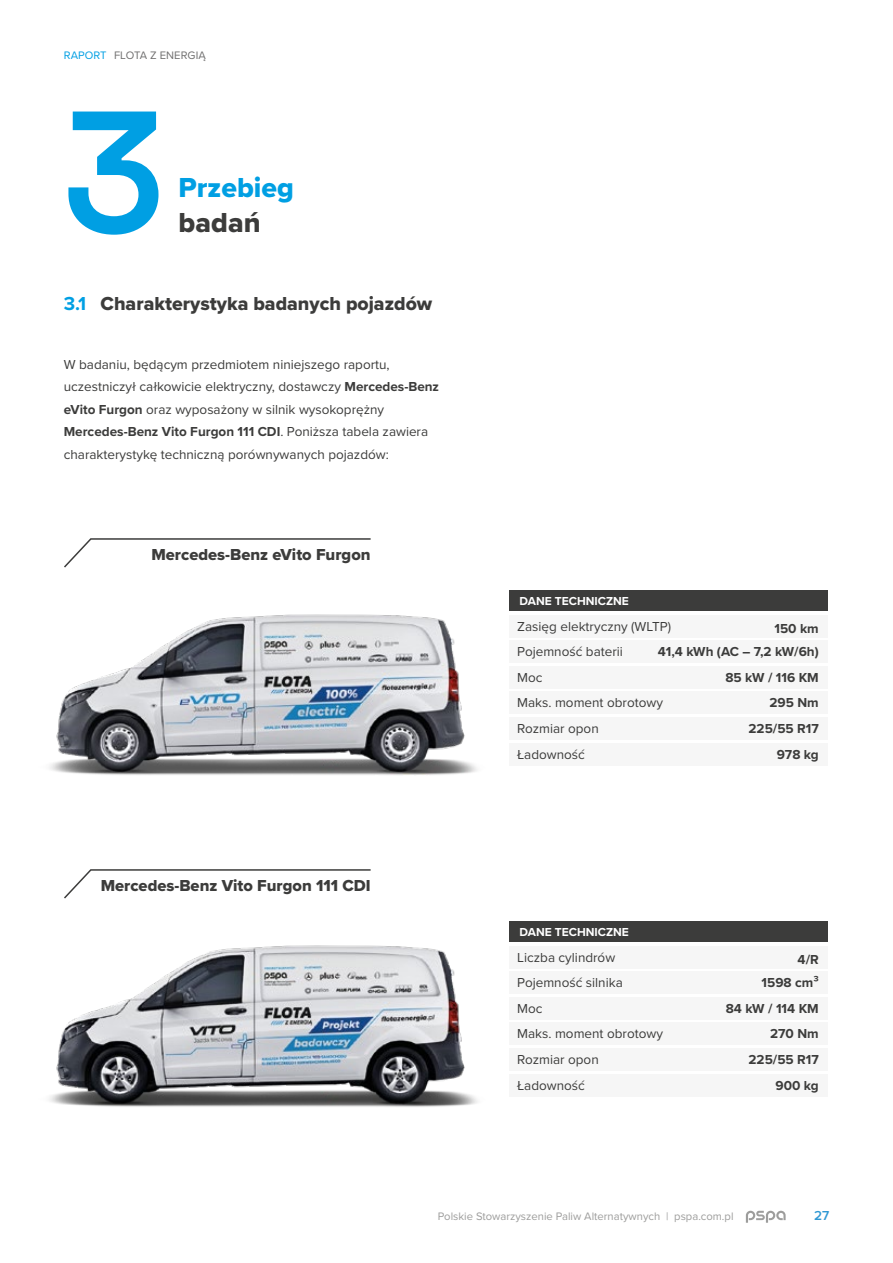
<style>
.page{position:relative;width:893px;height:1263px;background:#fff}
.page>*{position:absolute;margin:0;border:0;box-sizing:border-box;transform-origin:0 0}
.t1{font:600 172.5px "Space Grotesk";color:#009fe3}
.t2{font:28.5px "Proxima Nova Extrabld";color:#009fe3}
.t3{font:28.5px "Proxima Nova Extrabld";color:#3c3c3b}
.t4{font:19.5px "Proxima Nova Extrabld";color:#3c3c3b}
.t5{font:16.5px "Proxima Nova Extrabld";color:#3c3c3b}
.t6{font:13.5px/25.5px "Proxima Nova";color:#3c3c3b}
.t7{font:700 13.5px/23.5px "Proxima Nova";color:#3c3c3b;text-align:right}
.t8{font:600 13.5px "Proxima Nova";color:#2f98d4}
.t9{font:700 12px "Proxima Nova";color:#fff}
.t10{font:11.25px "Proxima Nova";color:#9d9d9c}
.t11{font:11.25px "Proxima Nova";letter-spacing:.005em;color:#706f6f}
.s1{color:#009fe3}
.s2{font-family:"Proxima Nova";font-weight:700;color:#009fe3}
.s3{font-weight:700}
</style>
<div class="page">
<div style="left:509px;top:691px;width:318px;height:23px;background:#f6f6f6"></div>
<div style="left:509px;top:640px;width:318px;height:23px;background:#f6f6f6"></div>
<div style="left:509px;top:666px;width:318px;height:23px;background:#f6f6f6"></div>
<div style="left:509px;top:615px;width:318px;height:23px;background:#f6f6f6"></div>
<div style="left:509px;top:717px;width:318px;height:23px;background:#f6f6f6"></div>
<div style="left:509px;top:743px;width:318px;height:23px;background:#f6f6f6"></div>
<div style="left:509px;top:590px;width:318px;height:21px;background:#3c3c3b"></div>
<div style="left:509px;top:1022px;width:318px;height:23px;background:#f6f6f6"></div>
<div style="left:509px;top:971px;width:318px;height:23px;background:#f6f6f6"></div>
<div style="left:509px;top:997px;width:318px;height:23px;background:#f6f6f6"></div>
<div style="left:509px;top:946px;width:318px;height:23px;background:#f6f6f6"></div>
<div style="left:509px;top:1048px;width:318px;height:23px;background:#f6f6f6"></div>
<div style="left:509px;top:1074px;width:318px;height:23px;background:#f6f6f6"></div>
<div style="left:509px;top:921px;width:318px;height:21px;background:#3c3c3b"></div>
<img style="left:49px;top:614px;width:428px;height:161px">
<svg style="left:64px;top:538px;width:307px;height:30px"></svg>
<svg style="left:64px;top:869px;width:307px;height:30px"></svg>
<img style="left:49px;top:945px;width:429px;height:162px">
<svg style="left:746px;top:1211px;width:40px;height:12px"></svg>
<p class="t11" style="left:64px;top:47px;width:144px"><span class="s1">RAPORT</span> FLOTA Z ENERGIĄ</p>
<h1 class="t1" style="left:64px;top:60px;width:102px">3</h1>
<h2 class="t2" style="left:179px;top:167px;width:117px">Przebieg</h2>
<h2 class="t3" style="left:179px;top:201px;width:83px">badań</h2>
<h3 class="t4" style="left:64px;top:289px;width:370px"><span class="s2">3.1</span> Charakterystyka badanych pojazdów</h3>
<p class="t6" style="left:64px;top:352px;width:377px;line-height:22.5px">W badaniu, będącym przedmiotem niniejszego raportu, uczestniczył całkowicie elektryczny, dostawczy <span class="s3">Mercedes-Benz eVito Furgon</span> oraz wyposażony w silnik wysokoprężny <span class="s3">Mercedes-Benz Vito Furgon 111 CDI</span>. Poniższa tabela zawiera charakterystykę techniczną porównywanych pojazdów:</p>
<p class="t5" style="left:151px;top:542px;width:221px">Mercedes-Benz eVito Furgon</p>
<p class="t5" style="left:101px;top:873px;width:271px">Mercedes-Benz Vito Furgon 111 CDI</p>
<p class="t9" style="left:520px;top:592px;width:111px">DANE TECHNICZNE</p>
<p class="t6" style="left:517px;top:613px;width:155px">Zasięg elektryczny (WLTP)<br>Pojemność baterii<br>Moc<br>Maks. moment obrotowy</p>
<p class="t7" style="left:658px;top:616px;width:162px">150 km<br>41,4 kWh (AC – 7,2 kW/6h)</p>
<p class="t7" style="left:725px;top:664px;width:95px;line-height:25.5px">85 kW / 116 KM<br>295 Nm</p>
<p class="t6" style="left:517px;top:715px;width:83px">Rozmiar opon</p>
<p class="t7" style="left:748px;top:716px;width:72px">225/55 R17</p>
<p class="t6" style="left:517px;top:741px;width:69px">Ładowność</p>
<p class="t7" style="left:777px;top:742px;width:44px">978 kg</p>
<p class="t9" style="left:520px;top:923px;width:111px">DANE TECHNICZNE</p>
<p class="t6" style="left:517px;top:944px;width:147px">Liczba cylindrów<br>Pojemność silnika<br>Moc<br>Maks. moment obrotowy</p>
<p class="t7" style="left:762px;top:947px;width:59px">4/R<br>1598 cm³</p>
<p class="t7" style="left:726px;top:995px;width:95px;line-height:25.5px">84 kW / 114 KM<br>270 Nm</p>
<p class="t6" style="left:517px;top:1046px;width:83px">Rozmiar opon</p>
<p class="t7" style="left:748px;top:1047px;width:72px">225/55 R17</p>
<p class="t6" style="left:517px;top:1072px;width:69px">Ładowność</p>
<p class="t7" style="left:776px;top:1073px;width:45px">900 kg</p>
<p class="t10" style="left:438px;top:1208px;width:297px">Polskie Stowarzyszenie Paliw Alternatywnych | pspa.com.pl</p>
<p class="t8" style="left:814px;top:1205px;width:17px">27</p>
</div>
